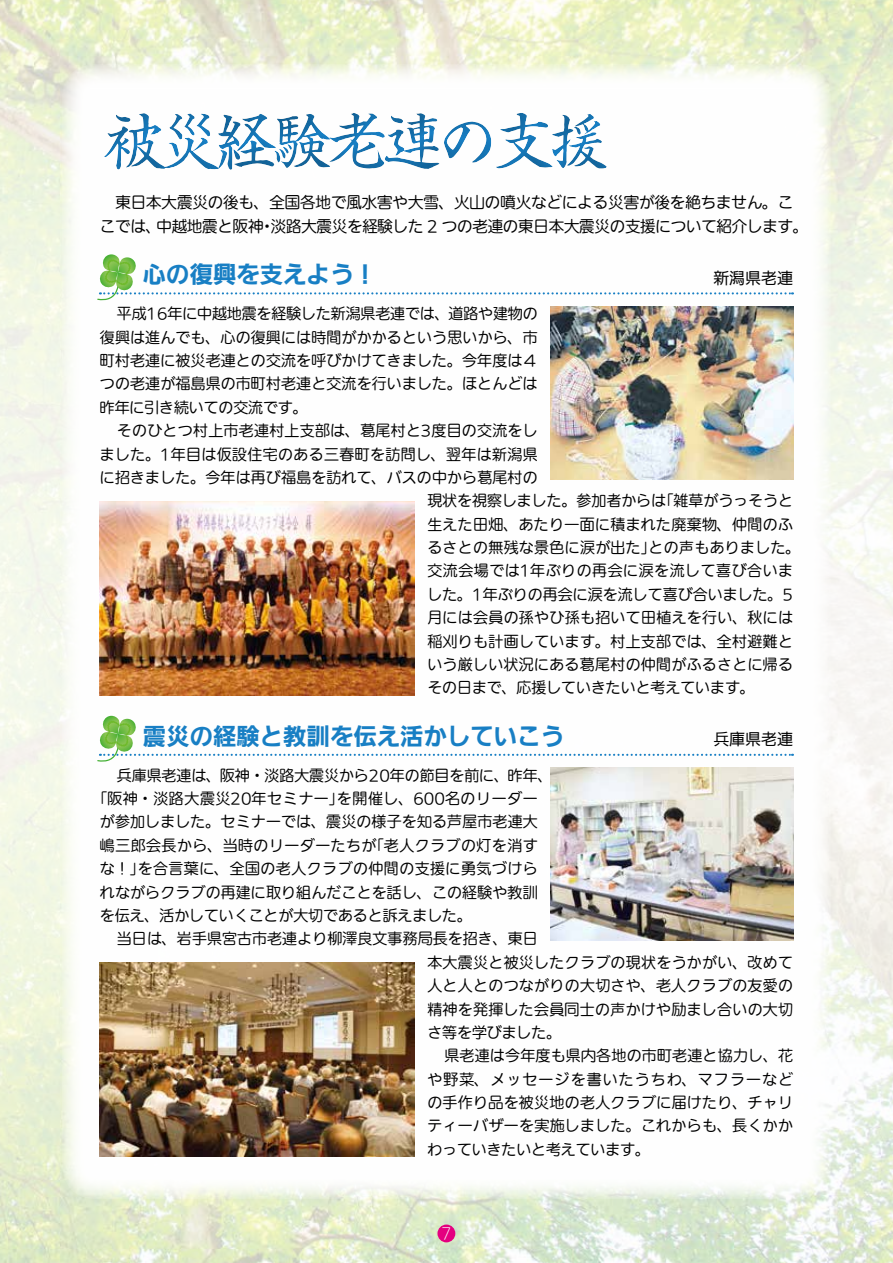
<style>
.page{position:relative;width:893px;height:1263px;background:#fff}
.page>*{position:absolute;margin:0;border:0;box-sizing:border-box;transform-origin:0 0}
.t1{font:61.65px "Shinsei Kai Pro CBSK1";letter-spacing:-.1em;color:#187fc4}
.t2{font:700 23.4px "Iwa UD Go Dsp Pro";color:#187fc4}
.t3{font:100 15.9px "Iwa UD Go Dsp Pro";color:#000}
.t4{font:100 15.45px/24.5px "Iwa UDR Go Pro";letter-spacing:-.01em;color:#000}
.t5{font:300 15.3px "Iwa UD Go Dsp Pro";color:#fff}
.t6{font:100 14.85px/23.4px "Iwa UDR Go Pro";letter-spacing:.025em;color:#000;text-align:justify}
.t7{font:100 14.85px "Iwa UDR Go Pro";color:#000}
.t8{font:100 14.85px "Iwa UDR Go Pro";letter-spacing:.045em;color:#000}
.t9{font:100 14.85px "Iwa UDR Go Pro";letter-spacing:.005em;color:#000}
.t10{font:100 14.85px "Iwa UDR Go Pro";letter-spacing:.08em;color:#000}
.t11{font:100 14.85px "Iwa UDR Go Pro";letter-spacing:-.005em;color:#000}
</style>
<div class="page">
<img style="left:0;top:0;width:893px;height:1263px">
<div style="left:437px;top:1224px;width:18px;height:18px;background:#e4007f;border-radius:50%"></div>
<div style="left:62px;top:64px;width:769px;height:1135px;background:#fff;border-radius:34px"></div>
<div style="left:86px;top:93px;width:545px;height:85px;background:#000;opacity:.5"></div>
<svg style="left:97px;top:716px;width:696px;height:46px"></svg>
<img style="left:550px;top:767px;width:243px;height:173px">
<img style="left:100px;top:962px;width:315px;height:195px">
<svg style="left:97px;top:254px;width:696px;height:46px"></svg>
<img style="left:550px;top:306px;width:243px;height:173px">
<img style="left:100px;top:501px;width:315px;height:194px">
<h1 class="t1" style="left:104px;top:93px;width:507px">被災経験老連の支援</h1>
<p class="t4" style="left:100px;top:190px;width:710px">　東日本大震災の後も、全国各地で風水害や大雪、火山の噴火などによる災害が後を絶ちません。ここでは、中越地震と阪神・淡路大震災を経験した 2 つの老連の東日本大震災の支援について紹介します。</p>
<h2 class="t2" style="left:143px;top:257px;width:235px">心の復興を支えよう！</h2>
<p class="t3" style="left:713px;top:267px;width:81px">新潟県老連</p>
<p class="t6" style="left:100px;top:303px;width:439px;text-indent:17px">平成16年に中越地震を経験した新潟県老連では、道路や建物の復興は進んでも、心の復興には時間がかかるという思いから、市町村老連に被災老連との交流を呼びかけてきました。今年度は４つの老連が福島県の市町村老連と交流を行いました。ほとんどは昨年に引き続いての交流です。</p>
<p class="t6" style="left:117px;top:419px;width:422px">そのひとつ村上市老連村上支部は、葛尾村と3度目の交流をし</p>
<p class="t6" style="left:100px;top:443px;width:439px">ました。1年目は仮設住宅のある三春町を訪問し、翌年は新潟県</p>
<p class="t6" style="left:100px;top:466px;width:439px">に招きました。今年は再び福島を訪れて、バスの中から葛尾村の</p>
<p class="t9" style="left:427px;top:490px;width:367px">現状を視察しました。参加者からは「雑草がうっそうと</p>
<p class="t6" style="left:427px;top:513px;width:367px">生えた田畑、あたり一面に積まれた廃棄物、仲間のふ</p>
<p class="t6" style="left:427px;top:536px;width:375px">るさとの無残な景色に涙が出た」との声もありました。</p>
<p class="t6" style="left:427px;top:560px;width:367px">交流会場では1年ぶりの再会に涙を流して喜び合いま</p>
<p class="t6" style="left:427px;top:583px;width:367px">した。1年ぶりの再会に涙を流して喜び合いました。5</p>
<p class="t6" style="left:427px;top:607px;width:367px">月には会員の孫やひ孫も招いて田植えを行い、秋には</p>
<p class="t6" style="left:427px;top:630px;width:367px">稲刈りも計画しています。村上支部では、全村避難と</p>
<p class="t6" style="left:427px;top:653px;width:367px">いう厳しい状況にある葛尾村の仲間がふるさとに帰る</p>
<p class="t7" style="left:427px;top:677px;width:329px">その日まで、応援していきたいと考えています。</p>
<h2 class="t2" style="left:143px;top:718px;width:422px">震災の経験と教訓を伝え活かしていこう</h2>
<p class="t3" style="left:713px;top:729px;width:81px">兵庫県老連</p>
<p class="t7" style="left:117px;top:765px;width:437px">兵庫県老連は、阪神・淡路大震災から20年の節目を前に、昨年、</p>
<p class="t8" style="left:92px;top:788px;width:447px">「阪神・淡路大震災20年セミナー」を開催し、600名のリーダー</p>
<p class="t6" style="left:100px;top:811px;width:439px">が参加しました。セミナーでは、震災の様子を知る芦屋市老連大</p>
<p class="t6" style="left:100px;top:834px;width:439px">嶋三郎会長から、当時のリーダーたちが「老人クラブの灯を消す</p>
<p class="t6" style="left:100px;top:857px;width:439px">な！」を合言葉に、全国の老人クラブの仲間の支援に勇気づけら</p>
<p class="t6" style="left:100px;top:881px;width:439px">れながらクラブの再建に取り組んだことを話し、この経験や教訓</p>
<p class="t7" style="left:100px;top:905px;width:374px">を伝え、活かしていくことが大切であると訴えました。</p>
<p class="t6" style="left:117px;top:928px;width:422px">当日は、岩手県宮古市老連より柳澤良文事務局長を招き、東日</p>
<p class="t6" style="left:427px;top:951px;width:367px">本大震災と被災したクラブの現状をうかがい、改めて</p>
<p class="t6" style="left:427px;top:974px;width:367px">人と人とのつながりの大切さや、老人クラブの友愛の</p>
<p class="t6" style="left:427px;top:998px;width:367px">精神を発揮した会員同士の声かけや励まし合いの大切</p>
<p class="t7" style="left:427px;top:1022px;width:135px">さ等を学びました。</p>
<p class="t6" style="left:444px;top:1044px;width:350px">県老連は今年度も県内各地の市町老連と協力し、花</p>
<p class="t10" style="left:427px;top:1068px;width:367px">や野菜、メッセージを書いたうちわ、マフラーなど</p>
<p class="t6" style="left:427px;top:1091px;width:367px">の手作り品を被災地の老人クラブに届けたり、チャリ</p>
<p class="t6" style="left:427px;top:1115px;width:367px">ティーバザーを実施しました。これからも、長くかか</p>
<p class="t11" style="left:427px;top:1139px;width:224px">わっていきたいと考えています。</p>
<p class="t5" style="left:441px;top:1223px;width:12px">7</p>
</div>
